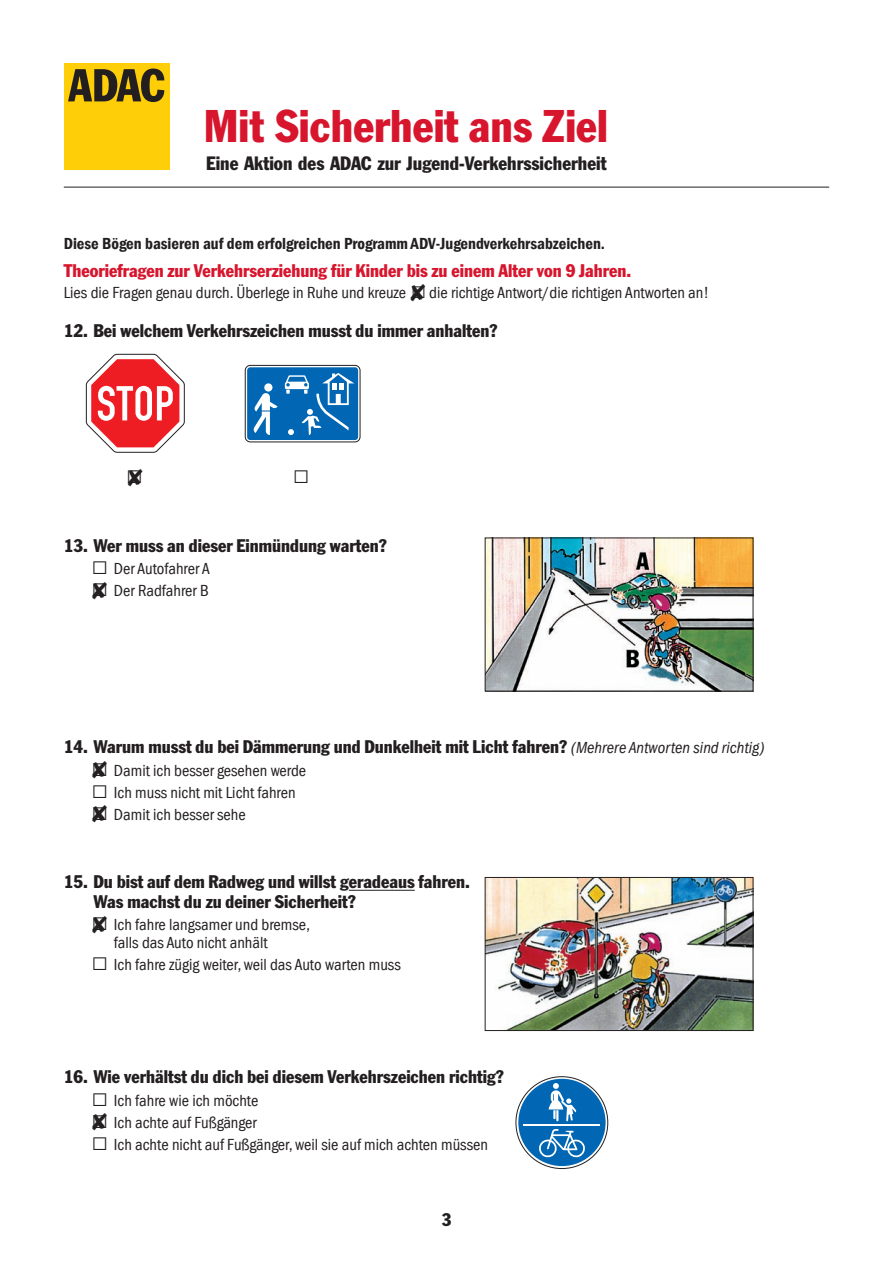
<style>
.page{position:relative;width:893px;height:1263px;background:#fff}
.page>*{position:absolute;margin:0;border:0;box-sizing:border-box;transform-origin:0 0}
.t1{font:45px "ADAC Franklin Gothic Pro";color:#d7162e}
.t2{font:19.05px "ADAC Franklin Gothic Pro";color:#231f20}
.t3{font:18px/19.5px "ADAC Franklin Gothic Pro";color:#231f20}
.t4{font:18px "ADAC Franklin Gothic Pro";color:#d7162e}
.t5{font:18px "Berthold Pi BQ";color:#231f20}
.t6{font:condensed 16.5px/22.2px "Franklin Gothic LT Com";color:#231f20}
.t7{font:16.5px "Franklin Gothic LT Com Dm Cn";color:#231f20}
.s1{font-family:"Berthold Pi BQ";font-stretch:normal}
.s2{font-family:"Berthold Pi BQ";font-stretch:normal;font-size:18px}
.s3{font-family:"Franklin Gothic LT Com";font-style:italic;font-stretch:condensed;font-size:16.5px}
</style>
<div class="page">
<hr style="left:64px;top:187px;width:765px;height:1px;background:#231f20">
<div style="left:64px;top:64px;width:105px;height:106px;background:#fece08"></div>
<svg style="left:68px;top:69px;width:96px;height:33px"></svg>
<hr style="left:349px;top:890px;width:66px;height:1px;background:#231f20">
<div style="left:245px;top:365px;width:115px;height:77px;border:1px solid #231f20;border-radius:5px"></div>
<div style="left:247px;top:367px;width:111px;height:73px;background:#0166b3;border-radius:3px"></div>
<svg style="left:253px;top:393px;width:25px;height:42px"></svg>
<div style="left:264px;top:383px;width:8px;height:9px;background:#fff;border-radius:50%"></div>
<svg style="left:285px;top:373px;width:69px;height:62px"></svg>
<svg style="left:86px;top:354px;width:99px;height:99px"></svg>
<img style="left:487px;top:539px;width:264px;height:150px">
<svg style="left:516px;top:1077px;width:92px;height:91px"></svg>
<div style="left:518px;top:1079px;width:88px;height:87px;background:#0166b3;border-radius:50%"></div>
<hr style="left:524px;top:1124px;width:76px;height:1px;background:#fff">
<svg style="left:549px;top:1083px;width:27px;height:38px"></svg>
<svg style="left:539px;top:1129px;width:46px;height:29px"></svg>
<img style="left:487px;top:879px;width:264px;height:150px">
<div style="left:485px;top:877px;width:268px;height:154px;border:1px solid #231f20"></div>
<h1 class="t1" style="left:204px;top:99px;width:405px">Mit Sicherheit ans Ziel</h1>
<p class="t2" style="left:206px;top:152px;width:402px">Eine Aktion des ADAC zur Jugend-Verkehrssicherheit</p>
<p class="t7" style="left:64px;top:235px;width:543px">Diese Bögen basieren auf dem erfolgreichen Programm ADV-Jugendverkehrsabzeichen.</p>
<p class="t4" style="left:64px;top:260px;width:569px">Theoriefragen zur Verkehrserziehung für Kinder bis zu einem Alter von 9 Jahren.</p>
<p class="t6" style="left:64px;top:281px;width:647px">Lies die Fragen genau durch. Überlege in Ruhe und kreuze ✘<span class="s1">(</span> die richtige Antwort/die richtigen Antworten an!</p>
<p class="t3" style="left:64px;top:320px;width:435px">12. Bei welchem Verkehrszeichen musst du immer anhalten?</p>
<p class="t5" style="left:128px;top:467px;width:14px">(</p>
<p class="t5" style="left:295px;top:467px;width:14px">(</p>
<p class="t3" style="left:64px;top:535px;width:324px">13. Wer muss an dieser Einmündung warten?</p>
<p class="t6" style="left:94px;top:557px;width:118px"><span class="s2">(</span> Der Autofahrer A <span class="s2">(</span> Der Radfahrer B</p>
<p class="t3" style="left:64px;top:737px;width:702px">14. Warum musst du bei Dämmerung und Dunkelheit mit Licht fahren? <span class="s3">(Mehrere Antworten sind richtig)</span></p>
<p class="t6" style="left:94px;top:759px;width:214px"><span class="s2">(</span> Damit ich besser gesehen werde <span class="s2">(</span> Ich muss nicht mit Licht fahren <span class="s2">(</span> Damit ich besser sehe</p>
<p class="t3" style="left:94px;top:872px;width:378px;text-indent:-30px">15. Du bist auf dem Radweg und willst geradeaus fahren.<br>Was machst du zu deiner Sicherheit?</p>
<p class="t6" style="left:114px;top:916px;width:198px;line-height:18px;text-indent:-20px"><span class="s2">(</span> Ich fahre langsamer und bremse, falls das Auto nicht anhält</p>
<p class="t6" style="left:94px;top:954px;width:309px"><span class="s2">(</span> Ich fahre zügig weiter, weil das Auto warten muss</p>
<p class="t3" style="left:64px;top:1067px;width:441px">16. Wie verhältst du dich bei diesem Verkehrszeichen richtig?</p>
<p class="t6" style="left:94px;top:1089px;width:396px"><span class="s2">(</span> Ich fahre wie ich möchte<br><span class="s2">(</span> Ich achte auf Fußgänger<br><span class="s2">(</span> Ich achte nicht auf Fußgänger, weil sie auf mich achten müssen</p>
<p class="t3" style="left:442px;top:1209px;width:11px">3</p>
</div>
